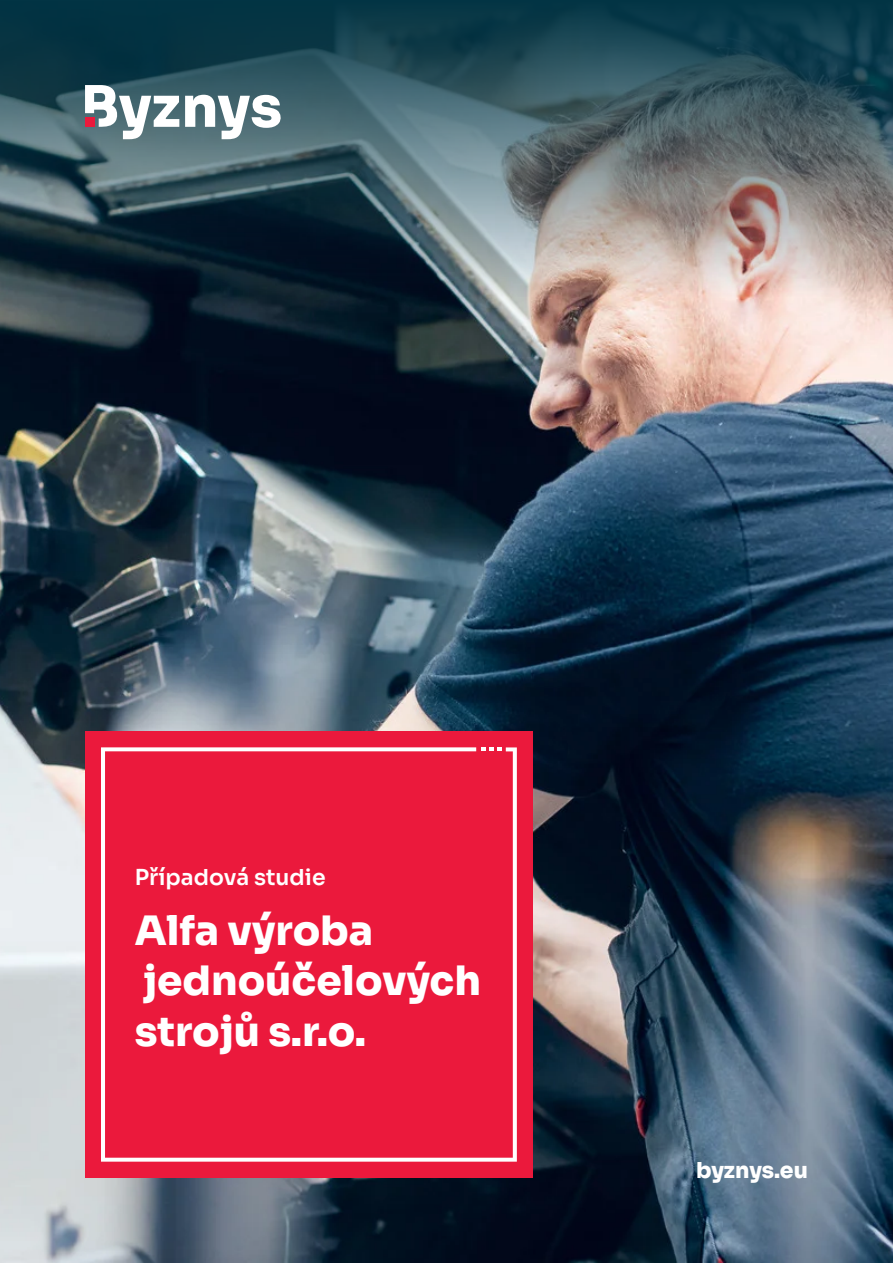
<style>
.page{position:relative;width:893px;height:1263px;background:#fff}
.page>*{position:absolute;margin:0;border:0;box-sizing:border-box;transform-origin:0 0}
.t1{font:800 40.5px/50.7px "Sora";color:#fff}
.t2{font:600 21.9px "Sora";color:#fff}
.t3{font:800 21.9px "Sora";letter-spacing:-.005em;color:#fff}
</style>
<div class="page">
<img style="left:0;top:298px;width:893px;height:965px">
<div style="left:85px;top:731px;width:448px;height:447px;background:#eb193c"></div>
<svg style="left:101px;top:747px;width:416px;height:415px"></svg>
<svg style="left:481px;top:747px;width:21px;height:4px"></svg>
<svg style="left:0;top:0;width:893px;height:298px"></svg>
<svg style="left:185px;top:95px;width:97px;height:44px"></svg>
<svg style="left:85px;top:85px;width:94px;height:54px"></svg>
<p class="t2" style="left:135px;top:859px;width:192px">Případová studie</p>
<p class="t1" style="left:135px;top:901px;width:348px">Alfa výroba jednoúčelových strojů s.r.o.</p>
<p class="t3" style="left:696px;top:1152px;width:113px">byznys.eu</p>
</div>
